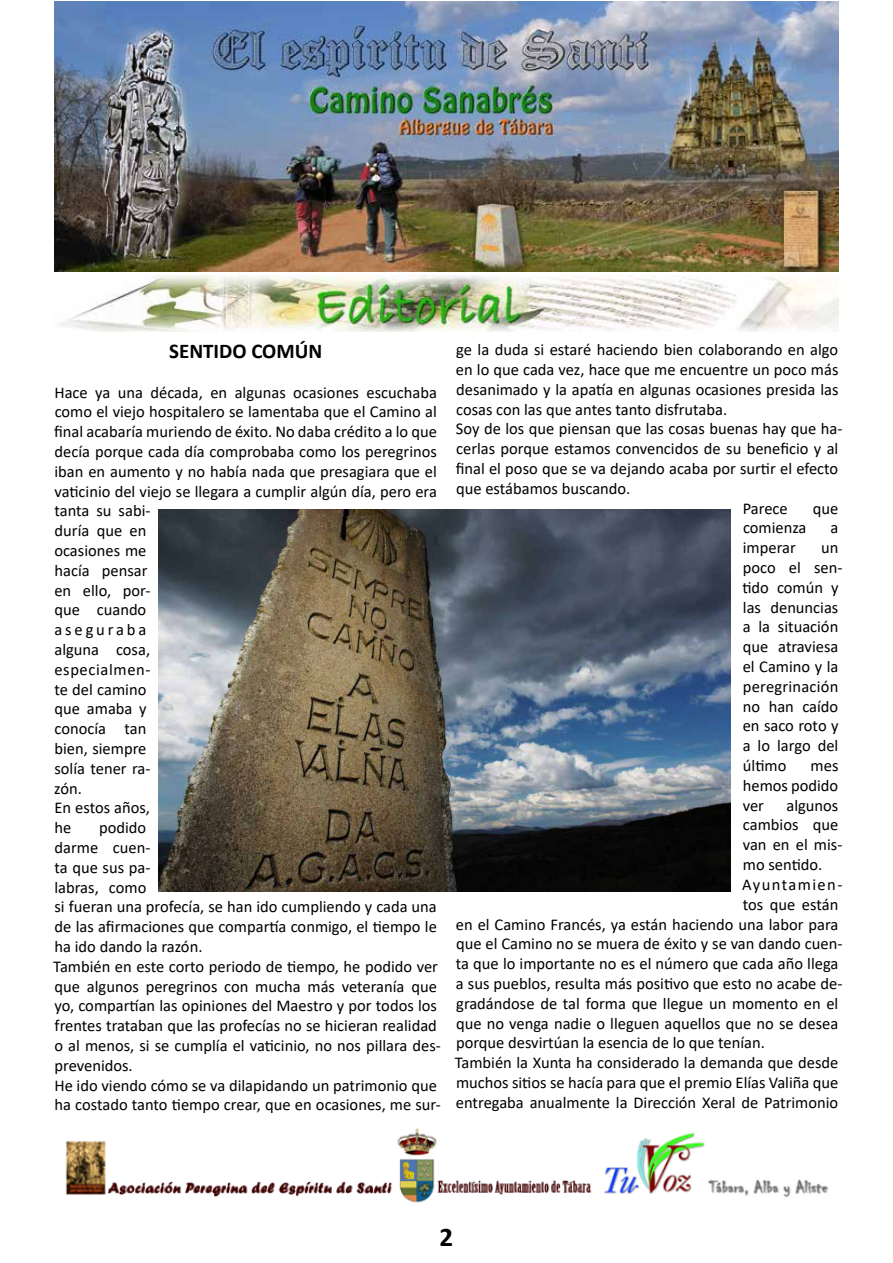
<style>
.page{position:relative;width:893px;height:1263px;background:#fff}
.page>*{position:absolute;margin:0;border:0;box-sizing:border-box;transform-origin:0 0}
.t1{font:700 27px "Calibri";color:#000}
.t2{font:700 21px "Calibri";color:#000}
.t3{font:16.5px/19.8px "Calibri";color:#000}
.t4{font:16.5px "Calibri";letter-spacing:.085em;color:#000}
</style>
<div class="page">
<img style="left:65px;top:1128px;width:764px;height:75px">
<img style="left:59px;top:275px;width:780px;height:56px">
<img style="left:54px;top:2px;width:785px;height:270px">
<img style="left:159px;top:510px;width:572px;height:381px">
<p class="t2" style="left:169px;top:336px;width:155px">SENTIDO COMÚN</p>
<p class="t3" style="left:54px;top:382px;width:384px">Hace ya una década, en algunas ocasiones escuchaba como el viejo hospitalero se lamentaba que el Camino al final acabaría muriendo de éxito. No daba crédito a lo que decía porque cada día comprobaba como los peregrinos iban en aumento y no había nada que presagiara que el vaticinio del viejo se llegara a cumplir algún día, pero era tanta su sabi-<br>duría que en<br>ocasiones me<br>hacía pensar<br>en ello, por-<br>que cuando<br>aseguraba<br>alguna cosa,<br>especialmen-<br>te del camino<br>que amaba y<br>conocía tan<br>bien, siempre<br>solía tener ra-<br>zón.<br>En estos años,<br>he</p>
<p class="t3" style="left:53px;top:817px;width:389px;text-indent:46px">podido<br>darme cuen-<br>ta que sus pa-<br>labras, como<br>si fueran una profecía, se han ido cumpliendo y cada una de las afirmaciones que compartía conmigo, el tiempo le ha ido dando la razón.<br>También en este corto periodo de tiempo, he podido ver que algunos peregrinos con mucha más veteranía que yo, compartían las opiniones del Maestro y por todos los frentes trataban que las profecías no se hicieran realidad o al menos, si se cumplía el vaticinio, no nos pillara des&shy;prevenidos.<br>He ido viendo cómo se va dilapidando un patrimonio que ha costado tanto tiempo crear, que en ocasiones, me sur-</p>
<p class="t3" style="left:456px;top:339px;width:384px">ge la duda si estaré haciendo bien colaborando en algo</p>
<p class="t3" style="left:456px;top:359px;width:384px">en lo que cada vez, hace que me encuentre un poco más</p>
<p class="t3" style="left:456px;top:379px;width:384px">desanimado y la apatía en algunas ocasiones presida las</p>
<p class="t3" style="left:456px;top:399px;width:273px">cosas con las que antes tanto disfrutaba.</p>
<p class="t3" style="left:456px;top:419px;width:388px">Soy de los que piensan que las cosas buenas hay que ha-</p>
<p class="t3" style="left:456px;top:438px;width:384px">cerlas porque estamos convencidos de su beneficio y al</p>
<p class="t3" style="left:456px;top:458px;width:384px">final el poso que se va dejando acaba por surtir el efecto</p>
<p class="t3" style="left:456px;top:478px;width:176px">que estábamos buscando.</p>
<p class="t3" style="left:743px;top:498px;width:47px">Parece</p>
<p class="t3" style="left:813px;top:498px;width:27px">que</p>
<p class="t3" style="left:743px;top:518px;width:65px">comienza</p>
<p class="t3" style="left:830px;top:518px;width:9px">a</p>
<p class="t3" style="left:743px;top:537px;width:54px">imperar</p>
<p class="t3" style="left:742px;top:537px;width:102px;text-indent:79px">un poco el sen&shy;tido común y las denuncias a la situación que atraviesa el Camino y la peregrinación no han caído en saco roto y a lo largo del último</p>
<p class="t3" style="left:743px;top:755px;width:97px;text-align:justify;text-indent:68px">mes hemos podido ver</p>
<p class="t3" style="left:786px;top:795px;width:53px">algunos</p>
<p class="t3" style="left:743px;top:815px;width:97px">cambios que</p>
<p class="t3" style="left:743px;top:834px;width:101px">van en el mis-</p>
<p class="t3" style="left:743px;top:854px;width:81px">mo sentido.</p>
<p class="t4" style="left:742px;top:873px;width:102px">Ayuntamien-</p>
<p class="t3" style="left:743px;top:894px;width:97px">tos que están</p>
<p class="t3" style="left:456px;top:914px;width:384px">en el Camino Francés, ya están haciendo una labor para</p>
<p class="t3" style="left:456px;top:933px;width:388px">que el Camino no se muera de éxito y se van dando cuen-</p>
<p class="t3" style="left:456px;top:953px;width:384px">ta que lo importante no es el número que cada año llega</p>
<p class="t3" style="left:456px;top:973px;width:388px">a sus pueblos, resulta más positivo que esto no acabe de-</p>
<p class="t3" style="left:456px;top:993px;width:384px">gradándose de tal forma que llegue un momento en el</p>
<p class="t3" style="left:456px;top:1013px;width:384px">que no venga nadie o lleguen aquellos que no se desea</p>
<p class="t3" style="left:456px;top:1032px;width:310px">porque desvirtúan la esencia de lo que tenían.</p>
<p class="t3" style="left:455px;top:1052px;width:385px">También la Xunta ha considerado la demanda que desde</p>
<p class="t3" style="left:456px;top:1072px;width:384px">muchos sitios se hacía para que el premio Elías Valiña que</p>
<p class="t3" style="left:456px;top:1092px;width:384px">entregaba anualmente la Dirección Xeral de Patrimonio</p>
<h1 class="t1" style="left:440px;top:1218px;width:15px">2</h1>
</div>
